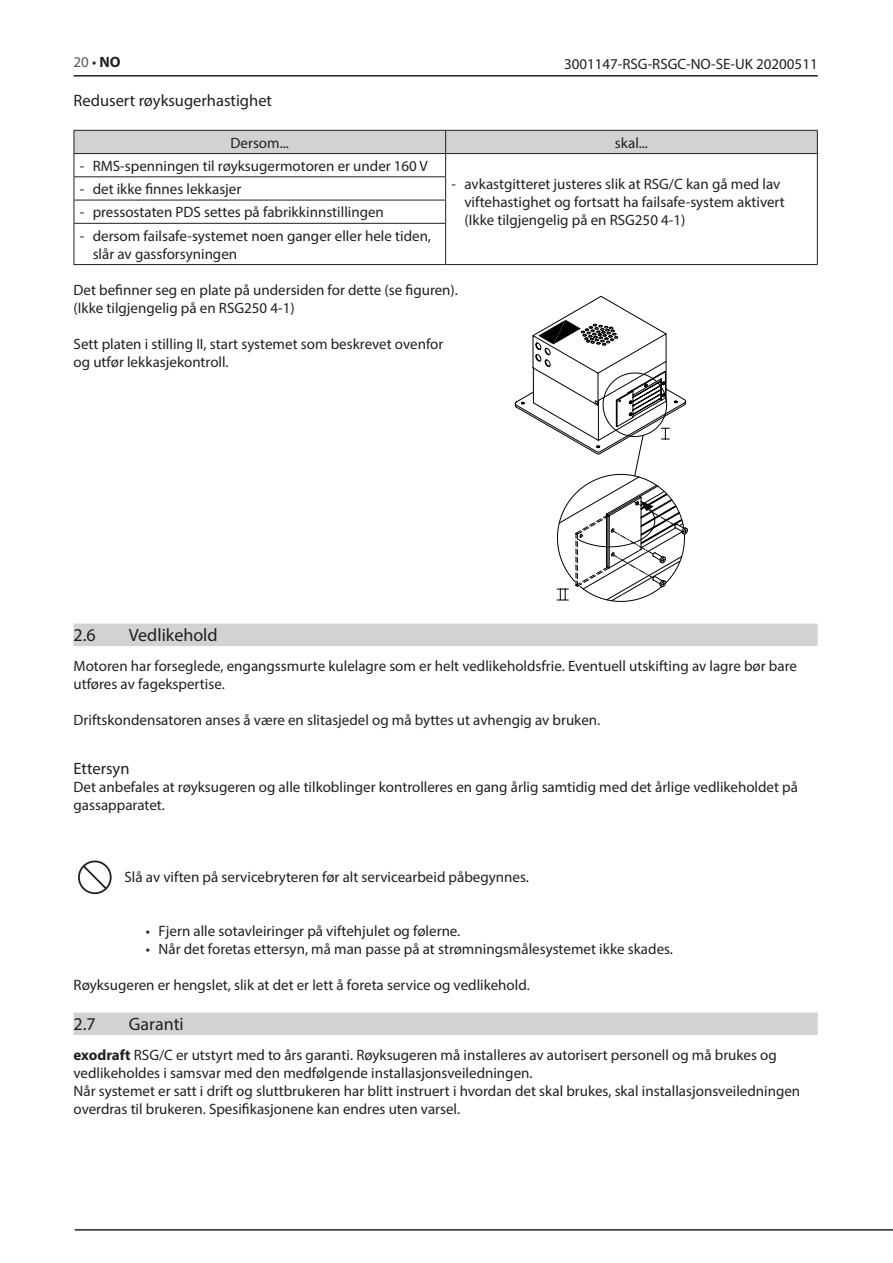
<style>
.page{position:relative;width:893px;height:1263px;background:#fff}
.page>*{position:absolute;margin:0;border:0;box-sizing:border-box;transform-origin:0 0}
.t1{font:18px "Myriad Pro";color:#231f20}
.Mellemrubrik{font:16.5px "Myriad Pro";color:#231f20}
.Brødtekst{font:15px/18px "Myriad Pro";color:#231f20}
.Tabeller_semibold_ce{font:15px "Myriad Pro";color:#231f20}
.t2{font:15px "Myriad Pro";color:#57585a}
.s1{color:#231f20}
.s2{font-weight:700;color:#231f20}
.s3{font-weight:700}
</style>
<div class="page">
<div style="left:74px;top:624px;width:744px;height:22px;background:#d1d2d4"></div>
<div style="left:74px;top:1012px;width:744px;height:23px;background:#d1d2d4"></div>
<svg style="left:74px;top:130px;width:744px;height:93px"></svg>
<hr style="left:74px;top:223px;width:372px;height:1px;background:#231f20">
<hr style="left:74px;top:224px;width:1px;height:40px;background:#231f20">
<hr style="left:445px;top:224px;width:1px;height:40px;background:#231f20">
<hr style="left:817px;top:223px;width:1px;height:41px;background:#231f20">
<hr style="left:74px;top:264px;width:372px;height:1px;background:#231f20">
<hr style="left:446px;top:264px;width:372px;height:1px;background:#231f20">
<svg style="left:515px;top:296px;width:173px;height:306px"></svg>
<div style="left:78px;top:860px;width:34px;height:34px;border:2px solid #231f20;border-radius:50%"></div>
<svg style="left:81px;top:863px;width:28px;height:28px"></svg>
<hr style="left:74px;top:75px;width:744px;height:2px;background:#231f20">
<hr style="left:75px;top:1229px;width:818px;height:1px;background:#231f20">
<p class="t2" style="left:74px;top:53px;width:49px">20 <span class="s1">•</span> <span class="s2">NO</span></p>
<p class="Brødtekst" style="left:564px;top:55px;width:255px">3001147-RSG-RSGC-NO-SE-UK 20200511</p>
<p class="Mellemrubrik" style="left:74px;top:90px;width:200px">Redusert røyksugerhastighet</p>
<p class="Tabeller_semibold_ce" style="left:231px;top:133px;width:60px">Dersom...</p>
<p class="Tabeller_semibold_ce" style="left:615px;top:133px;width:35px">skal...</p>
<p class="Brødtekst" style="left:80px;top:157px;width:350px">- RMS-spenningen til røyksugermotoren er under 160 V</p>
<p class="Brødtekst" style="left:464px;top:175px;width:322px;text-indent:-13px">- avkastgitteret justeres slik at RSG/C kan gå med lav viftehastighet og fortsatt ha failsafe-system aktivert (Ikke tilgjengelig på en RSG250 4-1)</p>
<p class="Brødtekst" style="left:80px;top:180px;width:163px">- det ikke finnes lekkasjer</p>
<p class="Brødtekst" style="left:80px;top:203px;width:305px">- pressostaten PDS settes på fabrikkinnstillingen</p>
<p class="Brødtekst" style="left:93px;top:226px;width:340px;text-indent:-13px">- dersom failsafe-systemet noen ganger eller hele tiden, slår av gassforsyningen</p>
<p class="Brødtekst" style="left:74px;top:281px;width:386px">Det befinner seg en plate på undersiden for dette (se figuren).</p>
<p class="Brødtekst" style="left:74px;top:299px;width:223px">(Ikke tilgjengelig på en RSG250 4-1)</p>
<p class="Brødtekst" style="left:74px;top:335px;width:371px">Sett platen i stilling II, start systemet som beskrevet ovenfor og utfør lekkasjekontroll.</p>
<p class="t1" style="left:74px;top:623px;width:24px">2.6</p>
<p class="t1" style="left:129px;top:623px;width:90px">Vedlikehold</p>
<p class="Brødtekst" style="left:74px;top:657px;width:725px">Motoren har forseglede, engangssmurte kulelagre som er helt vedlikeholdsfrie. Eventuell utskifting av lagre bør bare utføres av fagekspertise.</p>
<p class="Brødtekst" style="left:74px;top:711px;width:528px">Driftskondensatoren anses å være en slitasjedel og må byttes ut avhengig av bruken.</p>
<p class="Mellemrubrik" style="left:74px;top:758px;width:58px">Ettersyn</p>
<p class="Brødtekst" style="left:74px;top:778px;width:726px">Det anbefales at røyksugeren og alle tilkoblinger kontrolleres en gang årlig samtidig med det årlige vedlikeholdet på gassapparatet.</p>
<p class="Brødtekst" style="left:125px;top:868px;width:406px">Slå av viften på servicebryteren før alt servicearbeid påbegynnes.</p>
<p class="Brødtekst" style="left:146px;top:922px;width:316px">• Fjern alle sotavleiringer på viftehjulet og følerne.</p>
<p class="Brødtekst" style="left:146px;top:940px;width:529px">• Når det foretas ettersyn, må man passe på at strømningsmålesystemet ikke skades.</p>
<p class="Brødtekst" style="left:74px;top:976px;width:458px">Røyksugeren er hengslet, slik at det er lett å foreta service og vedlikehold.</p>
<p class="t1" style="left:74px;top:1012px;width:24px">2.7</p>
<p class="t1" style="left:129px;top:1012px;width:57px">Garanti</p>
<p class="Brødtekst" style="left:74px;top:1046px;width:705px"><span class="s3">exodraft</span> RSG/C er utstyrt med to års garanti. Røyksugeren må installeres av autorisert personell og må brukes og vedlikeholdes i samsvar med den medfølgende installasjonsveiledningen.</p>
<p class="Brødtekst" style="left:74px;top:1082px;width:728px">Når systemet er satt i drift og sluttbrukeren har blitt instruert i hvordan det skal brukes, skal installasjonsveiledningen overdras til brukeren. Spesifikasjonene kan endres uten varsel.</p>
</div>
